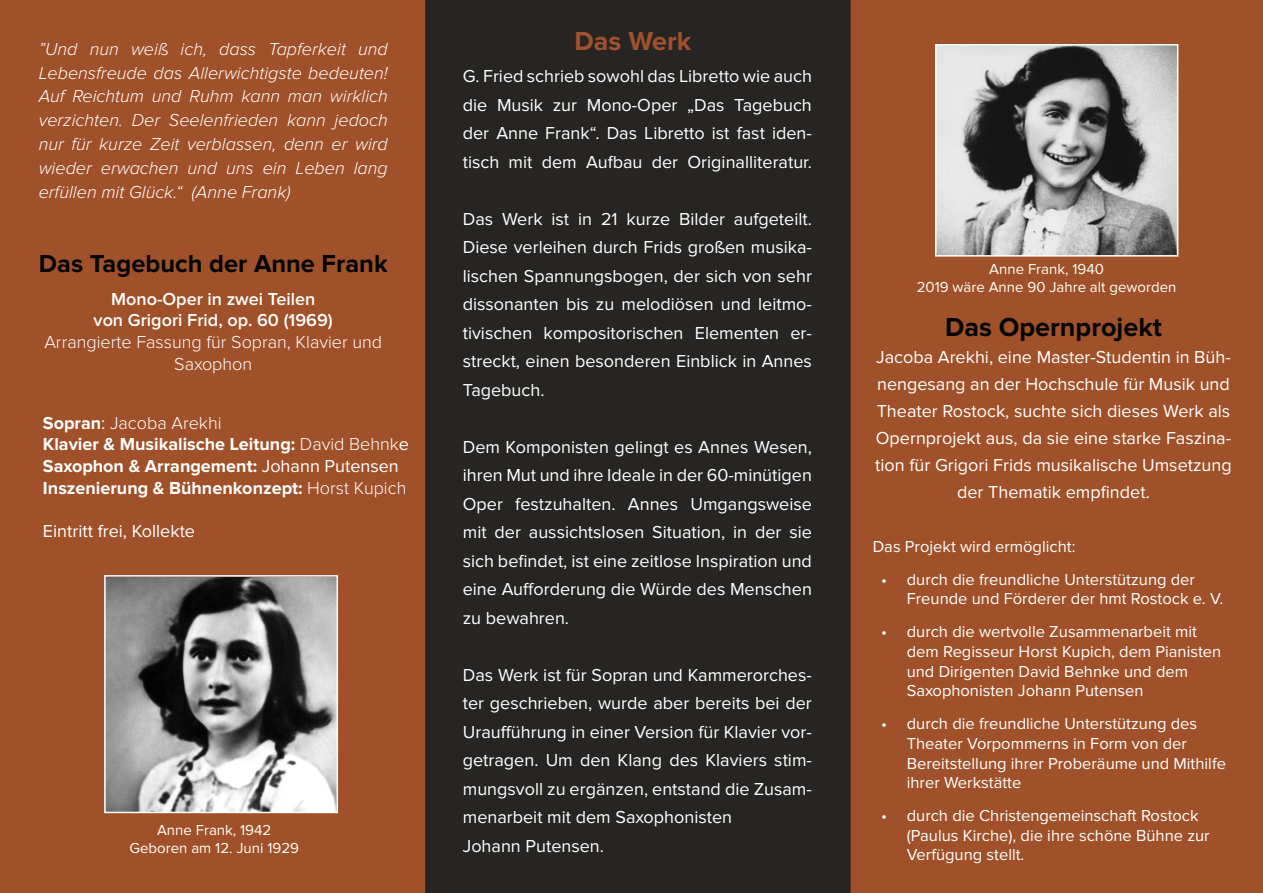
<style>
.page{position:relative;width:1263px;height:893px;background:#a05129}
.page>*{position:absolute;margin:0;border:0;box-sizing:border-box;transform-origin:0 0}
.t1{font:700 27px "Proxima Nova";color:#040503}
.t2{font:700 27px "Proxima Nova";color:#a0502b}
.t3{font:700 25.5px "Proxima Nova";color:#040503}
.t4{font:18px/28.5px "Proxima Nova";color:#fff;text-align:justify}
.t5{font:italic 300 18px/24px "Proxima Nova";color:#fff;text-align:justify}
.t6{font:700 18px "Proxima Nova";color:#fff}
.t7{font:300 18px/21.6px "Proxima Nova";color:#fff;text-align:center}
.t8{font:600 18px "Proxima Nova";color:#fff}
.t9{font:16.5px/19.8px "Proxima Nova";color:#fff}
.t10{font:15px "Proxima Nova";color:#fffef6}
.s1{font-weight:700}
.s2{font-weight:400}
.s3{font-weight:300}
</style>
<div class="page">
<div style="left:425px;top:0;width:425px;height:893px;background:#262523"></div>
<img style="left:107px;top:578px;width:228px;height:232px">
<div style="left:104px;top:575px;width:234px;height:238px;border:2px solid #fff"></div>
<img style="left:938px;top:47px;width:237px;height:207px">
<div style="left:935px;top:44px;width:243px;height:213px;border:2px solid #fff"></div>
<p class="t5" style="left:39px;top:37px;width:351px">”Und nun weiß ich, dass Tapferkeit und Lebensfreude das Allerwichtigste bedeuten!<br>Auf Reichtum und Ruhm kann man wirklich verzichten. Der Seelenfrieden kann jedoch nur für kurze Zeit verblassen, denn er wird wieder erwachen und uns ein Leben lang erfüllen mit Glück.“ (Anne Frank)</p>
<p class="t3" style="left:39px;top:252px;width:350px">Das Tagebuch der Anne Frank</p>
<p class="t8" style="left:111px;top:288px;width:206px">Mono-Oper in zwei Teilen</p>
<p class="t8" style="left:94px;top:310px;width:241px">von Grigori Frid, op. 60 (1969)</p>
<p class="t7" style="left:44px;top:331px;width:339px">Arrangierte Fassung für Sopran, Klavier und<br>Saxophon</p>
<p class="t7" style="left:43px;top:412px;width:180px"><span class="s1">Sopran</span><span class="s2">:</span> Jacoba Arekhi</p>
<p class="t6" style="left:43px;top:436px;width:368px">Klavier &amp; Musikalische Leitung: <span class="s3">David Behnk</span><span class="s2">e</span></p>
<p class="t6" style="left:43px;top:458px;width:357px">Saxophon &amp; Arrangement: <span class="s2">Johann Putensen</span></p>
<p class="t6" style="left:43px;top:479px;width:365px">Inszenierung &amp; Bühnenkonzept: <span class="s3">Horst Kupich</span></p>
<p class="t4" style="left:43px;top:517px;width:154px">Eintritt frei, Kollekte</p>
<p class="t10" style="left:157px;top:821px;width:116px">Anne Frank, 1942</p>
<p class="t10" style="left:129px;top:839px;width:171px">Geboren am 12. Juni 1929</p>
<p class="t2" style="left:574px;top:29px;width:118px">Das Werk</p>
<p class="t4" style="left:463px;top:62px;width:351px">G. Fried schrieb sowohl das Libretto wie auch die Musik zur Mono-Oper „Das Tagebuch der Anne Frank“. Das Libretto ist fast iden&shy;tisch mit dem Aufbau der Originalliteratur.</p>
<p class="t4" style="left:463px;top:205px;width:351px">Das Werk ist in 21 kurze Bilder aufgeteilt.<br>Diese verleihen durch Frids großen musika&shy;lischen Spannungsbogen, der sich von sehr dissonanten bis zu melodiösen und leitmo&shy;tivischen kompositorischen Elementen er&shy;streckt, einen besonderen Einblick in Annes Tagebuch.</p>
<p class="t4" style="left:463px;top:433px;width:351px">Dem Komponisten gelingt es Annes Wesen, ihren Mut und ihre Ideale in der 60-minütigen Oper festzuhalten. Annes Umgangsweise mit der aussichtslosen Situation, in der sie sich befindet, ist eine zeitlose Inspiration und eine Aufforderung die Würde des Menschen zu bewahren.</p>
<p class="t4" style="left:463px;top:661px;width:351px">Das Werk ist für Sopran und Kammerorches&shy;ter geschrieben, wurde aber bereits bei der Uraufführung in einer Version für Klavier vor&shy;getragen. Um den Klang des Klaviers stim&shy;mungsvoll zu ergänzen, entstand die Zusam&shy;menarbeit mit dem Saxophonisten</p>
<p class="t4" style="left:463px;top:832px;width:143px">Johann Putensen.</p>
<p class="t10" style="left:989px;top:261px;width:116px">Anne Frank, 1940</p>
<p class="t10" style="left:917px;top:279px;width:261px">2019 wäre Anne 90 Jahre alt geworden</p>
<p class="t1" style="left:945px;top:315px;width:218px">Das Opernprojekt</p>
<p class="t4" style="left:875px;top:344px;width:358px;line-height:27px;text-align:center">Jacoba Arekhi, eine Master-Studentin in Büh&shy;nengesang an der Hochschule für Musik und Theater Rostock, suchte sich dieses Werk als Opernprojekt aus, da sie eine starke Faszina&shy;tion für Grigori Frids musikalische Umsetzung der Thematik empfindet.</p>
<p class="t9" style="left:873px;top:537px;width:204px">Das Projekt wird ermöglicht:</p>
<p class="t9" style="left:907px;top:569px;width:318px;text-indent:-26px">• durch die freundliche Unterstützung der<br>Freunde und Förderer der hmt Rostock e. V.</p>
<p class="t9" style="left:907px;top:622px;width:316px;text-indent:-26px">• durch die wertvolle Zusammenarbeit mit dem Regisseur Horst Kupich, dem Pianisten und Dirigenten David Behnke und dem Saxophonisten Johann Putensen</p>
<p class="t9" style="left:907px;top:714px;width:321px;text-indent:-26px">• durch die freundliche Unterstützung des Theater Vorpommerns in Form von der Bereitstellung ihrer Proberäume und Mithilfe ihrer Werkstätte</p>
<p class="t9" style="left:907px;top:806px;width:304px;text-indent:-26px">• durch die Christengemeinschaft Rostock (Paulus Kirche), die ihre schöne Bühne zur<br>Verfügung stellt.</p>
</div>
